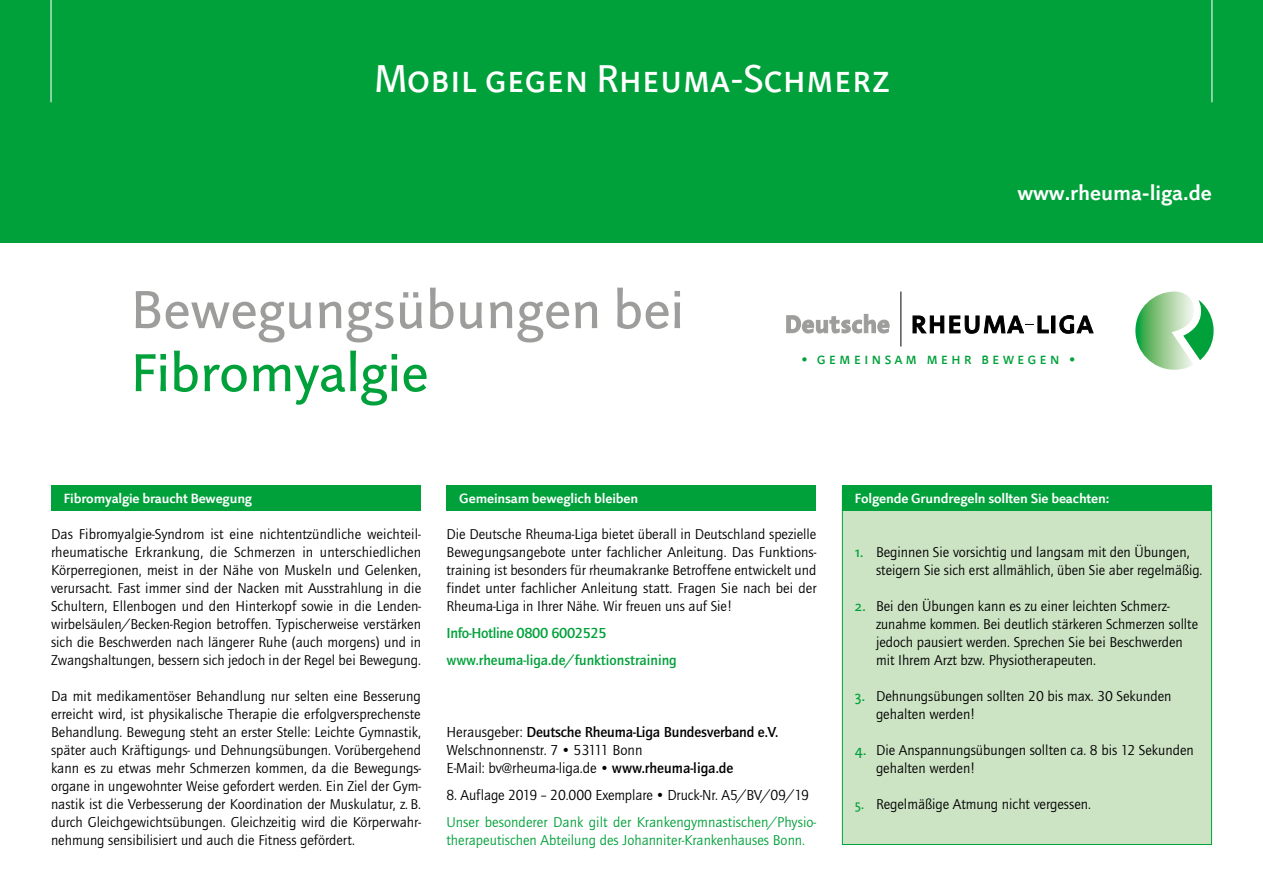
<style>
.page{position:relative;width:1263px;height:893px;background:#fff}
.page>*{position:absolute;margin:0;border:0;box-sizing:border-box;transform-origin:0 0}
.t1{font:54px "Projekt LT";color:#9d9d9c}
.t2{font:54px "Projekt LT";color:#00a13a}
.t3{font:39px "Projekt LT SC";letter-spacing:-.01em;color:#fff}
.t4{font:700 21px "Projekt LT";color:#fff}
.t5{font:15.9px "Projekt LT SC";letter-spacing:.18em;color:#00a13a}
.t6{font:15px/18px "Quay Sans ITC Std";letter-spacing:-.005em;color:#000}
.t7{font:500 15px "Quay Sans ITC Pro";letter-spacing:-.01em;color:#000}
.t8{font:500 15px "Quay Sans ITC Pro";letter-spacing:-.025em;color:#00a13a}
.t9{font:14.7px/18px "Quay Sans ITC Std";color:#000}
.t10{font:14.7px/18px "Quay Sans ITC Std";color:#00a13a}
.t11{font:500 14.7px "Quay Sans ITC Pro";color:#00a13a}
.t12{font:700 13.5px "Projekt LT";letter-spacing:-.01em;color:#fff}
.s1{font-family:"Quay Sans ITC Std";font-weight:400}
.s2{font-family:"Quay Sans ITC Pro";font-weight:500}
.s3{font-family:"Projekt LT";color:#00a13a}
.s4{font-family:"Projekt LT";font-size:13.5px;color:#00a13a}
</style>
<div class="page">
<div style="left:51px;top:485px;width:370px;height:26px;background:#00a13a"></div>
<div style="left:446px;top:485px;width:370px;height:26px;background:#00a13a"></div>
<div style="left:842px;top:490px;width:370px;height:355px;background:#cce3c4;border:1px solid #00a13a"></div>
<div style="left:842px;top:485px;width:370px;height:26px;background:#00a13a"></div>
<div style="left:0;top:0;width:1263px;height:242px;background:#00a13a"></div>
<hr style="left:50px;top:0;width:2px;height:102px;background:#fff">
<hr style="left:1211px;top:0;width:1px;height:102px;background:#fff">
<svg style="left:787px;top:314px;width:102px;height:19px"></svg>
<svg style="left:913px;top:316px;width:31px;height:17px"></svg>
<div style="left:1052px;top:316px;width:3px;height:17px;border:1px solid #000"></div>
<svg style="left:1060px;top:316px;width:33px;height:17px"></svg>
<hr style="left:900px;top:291px;width:1px;height:56px;background:#000">
<svg style="left:950px;top:316px;width:98px;height:17px"></svg>
<svg style="left:1135px;top:291px;width:78px;height:79px"></svg>
<h2 class="t3" style="left:374px;top:57px;width:518px">Mobil gegen Rheuma-Schmerz</h2>
<h3 class="t4" style="left:1017px;top:180px;width:196px">www.rheuma-liga.de</h3>
<h1 class="t1" style="left:131px;top:279px;width:554px">Bewegungsübungen bei</h1>
<h1 class="t2" style="left:131px;top:342px;width:299px">Fibromyalgie</h1>
<p class="t5" style="left:801px;top:349px;width:275px">• gemeinsam mehr bewegen •</p>
<p class="t12" style="left:64px;top:490px;width:190px">Fibromyalgie braucht Bewegung</p>
<p class="t9" style="left:51px;top:525px;width:372px">Das Fibromyalgie-Syndrom ist eine nichtentzündliche weichteil--- rheumatische Erkrankung, die Schmerzen in unterschiedlichen Körperregionen, meist in der Nähe von Muskeln und Gelenken, verursacht. Fast immer sind der Nacken mit Ausstrahlung in die Schultern, Ellenbogen und den Hinterkopf sowie in die Lenden&shy;wirbelsäulen/Becken-Region betroffen. Typischerweise verstärken sich die Beschwerden nach längerer Ruhe (auch morgens) und in Zwangshaltungen, bessern sich jedoch in der Regel bei Bewegung.</p>
<p class="t9" style="left:51px;top:687px;width:372px;text-align:justify">Da mit medikamentöser Behandlung nur selten eine Besserung erreicht wird, ist physikalische Therapie die erfolgversprechenste Behandlung. Bewegung steht an erster Stelle: Leichte Gymnastik, später auch Kräftigungs- und Dehnungsübungen. Vorübergehend kann es zu etwas mehr Schmerzen kommen, da die Bewegungs&shy;organe in ungewohnter Weise gefordert werden. Ein Ziel der Gym&shy;nastik ist die Verbesserung der Koordination der Muskulatur, z. B. durch Gleichgewichtsübungen. Gleichzeitig wird die Körperwahr&shy;nehmung sensibilisiert und auch die Fitness gefördert.</p>
<p class="t12" style="left:459px;top:490px;width:180px">Gemeinsam beweglich bleiben</p>
<p class="t9" style="left:446px;top:525px;width:372px;text-align:justify">Die Deutsche Rheuma-Liga bietet überall in Deutschland spezielle Bewegungsangebote unter fachlicher Anleitung. Das Funktions&shy;training ist besonders für rheumakranke Betroffene entwickelt und findet unter fachlicher Anleitung statt. Fragen Sie nach bei der Rheuma-Liga in Ihrer Nähe. Wir freuen uns auf Sie!</p>
<p class="t8" style="left:446px;top:624px;width:162px">Info-Hotline 0800 6002525</p>
<p class="t11" style="left:446px;top:651px;width:232px">www.rheuma-liga.de/funktionstraining</p>
<p class="t7" style="left:446px;top:723px;width:333px"><span class="s1">Herausgeber:</span> Deutsche Rheuma-Liga Bundesverband e.V.</p>
<p class="t6" style="left:446px;top:741px;width:288px">Welschnonnenstr. 7 • 53111 Bonn<br>E-Mail: bv@rheuma-liga.de • <span class="s2">www.rheuma-liga.de</span></p>
<p class="t6" style="left:446px;top:786px;width:364px">8. Auflage 2019 – 20.000 Exemplare • Druck-Nr. A5/BV/09/19</p>
<p class="t10" style="left:446px;top:813px;width:371px">Unser besonderer Dank gilt der Krankengymnastischen/Physio&shy;therapeutischen Abteilung des Johanniter-Krankenhauses Bonn.</p>
<p class="t12" style="left:855px;top:490px;width:256px">Folgende Grundregeln sollten Sie beachten:</p>
<p class="t9" style="left:876px;top:543px;width:328px;text-indent:-21px"><span class="s3">1.</span> Beginnen Sie vorsichtig und langsam mit den Übungen, steigern Sie sich erst allmählich, üben Sie aber regelmäßig.</p>
<p class="t9" style="left:876px;top:597px;width:324px;text-indent:-21px"><span class="s3">2.</span> Bei den Übungen kann es zu einer leichten Schmerz&shy;zunahme kommen. Bei deutlich stärkeren Schmerzen sollte jedoch pausiert werden. Sprechen Sie bei Beschwerden mit Ihrem Arzt bzw. Physiotherapeuten.</p>
<p class="t9" style="left:876px;top:687px;width:297px;text-indent:-21px"><span class="s3">3.</span> Dehnungsübungen sollten 20 bis max. 30 Sekunden gehalten werden!</p>
<p class="t9" style="left:876px;top:741px;width:319px;text-indent:-21px"><span class="s3">4.</span> Die Anspannungsübungen sollten ca. 8 bis 12 Sekunden gehalten werden!</p>
<p class="t9" style="left:855px;top:795px;width:238px"><span class="s4">5.</span> Regelmäßige Atmung nicht vergessen.</p>
</div>
